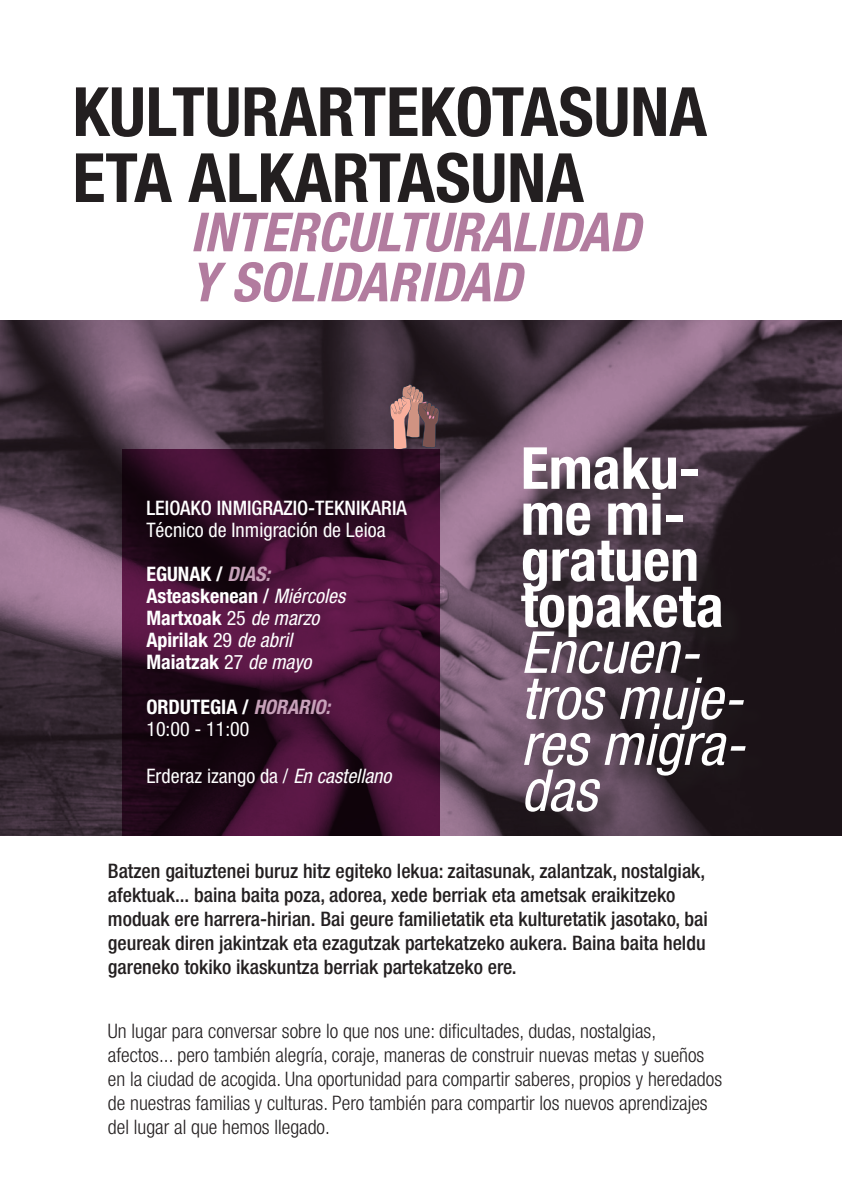
<style>
.page{position:relative;width:842px;height:1191px;background:#fff}
.page>*{position:absolute;margin:0;border:0;box-sizing:border-box;transform-origin:0 0}
.t1{font:700 condensed 68px/66px "Helvetica Neue";color:#231f20}
.t2{font:italic condensed 58px/46px "Helvetica Neue";color:#fff}
.t3{font:italic 700 condensed 54px/50px "Helvetica Neue";color:#b27c9f}
.t4{font:500 condensed 20px/24px "Helvetica Neue";color:#231f20}
.t5{font:300 condensed 20px/24px "Helvetica Neue";color:#231f20}
.t6{font:700 condensed 20px/22px "Helvetica Neue";color:#fff}
.t7{font:condensed 20px/22px "Helvetica Neue";color:#fff}
.t8{font:500 condensed 20px/22px "Helvetica Neue";color:#fff}
.s1{font-weight:400}
.s2{font-style:italic;color:#c7a1b9}
.s3{font-weight:500}
.s4{font-weight:400;font-style:italic}
.s5{font-weight:700}
.s6{font-weight:700;font-style:italic;color:#c7a1b9}
.s7{font-style:italic}
.s8{font-weight:700;font-style:normal}
</style>
<div class="page">
<svg style="left:0;top:320px;width:842px;height:515px;background:#503c4b"></svg>
<svg style="left:390px;top:384px;width:49px;height:65px;background:#8a6461"></svg>
<div style="left:524px;top:450px;width:245px;height:386px;background:#231f20;opacity:.75"></div>
<svg style="left:122px;top:449px;width:317px;height:386px;background:#390e2c"></svg>
<p class="t1" style="left:73px;top:78px;width:636px">KULTURARTEKOTASUNA<br>ETA ALKARTASUNA</p>
<p class="t3" style="left:190px;top:206px;width:452px">INTERCULTURALIDAD<br>Y SOLIDARIDAD</p>
<p class="t8" style="left:146px;top:496px;width:262px">LEIOAKO INMIGRAZIO-TEKNIKARIA<br><span class="s1">Técnico de Inmigración de Leioa</span></p>
<p class="t6" style="left:146px;top:563px;width:200px">EGUNAK / <span class="s2">DIAS:<br></span>Asteaskenean <span class="s3">/</span> <span class="s4">Miércoles<br></span>Martxoak <span class="s1">25</span> <span class="s4">de marzo<br></span>Apirilak <span class="s1">29</span> <span class="s4">de abril<br></span>Maiatzak <span class="s1">27</span> <span class="s4">de mayo</span></p>
<p class="t7" style="left:146px;top:695px;width:186px"><span class="s5">ORDUTEGIA /</span> <span class="s6">HORARIO:<br></span>10:00 - 11:00</p>
<p class="t7" style="left:146px;top:764px;width:247px">Erderaz izango da / <span class="s7">En castellano</span></p>
<p class="t2" style="left:521px;top:445px;width:225px"><span class="s8">Emaku&shy;me mi&shy;gratuen topaketa<br></span>Encuen&shy;tros muje&shy;res migra&shy;das</p>
<p class="t4" style="left:108px;top:859px;width:601px">Batzen gaituztenei buruz hitz egiteko lekua: zaitasunak, zalantzak, nostalgiak, afektuak... baina baita poza, adorea, xede berriak eta ametsak eraikitzeko moduak ere harrera-hirian. Bai geure familietatik eta kulturetatik jasotako, bai geureak diren jakintzak eta ezagutzak partekatzeko aukera. Baina baita heldu gareneko tokiko ikaskuntza berriak partekatzeko ere.</p>
<p class="t5" style="left:108px;top:1019px;width:616px">Un lugar para conversar sobre lo que nos une: dificultades, dudas, nostalgias, afectos... pero también alegría, coraje, maneras de construir nuevas metas y sueños en la ciudad de acogida. Una oportunidad para compartir saberes, propios y heredados de nuestras familias y culturas. Pero también para compartir los nuevos aprendizajes del lugar al que hemos llegado.</p>
</div>
